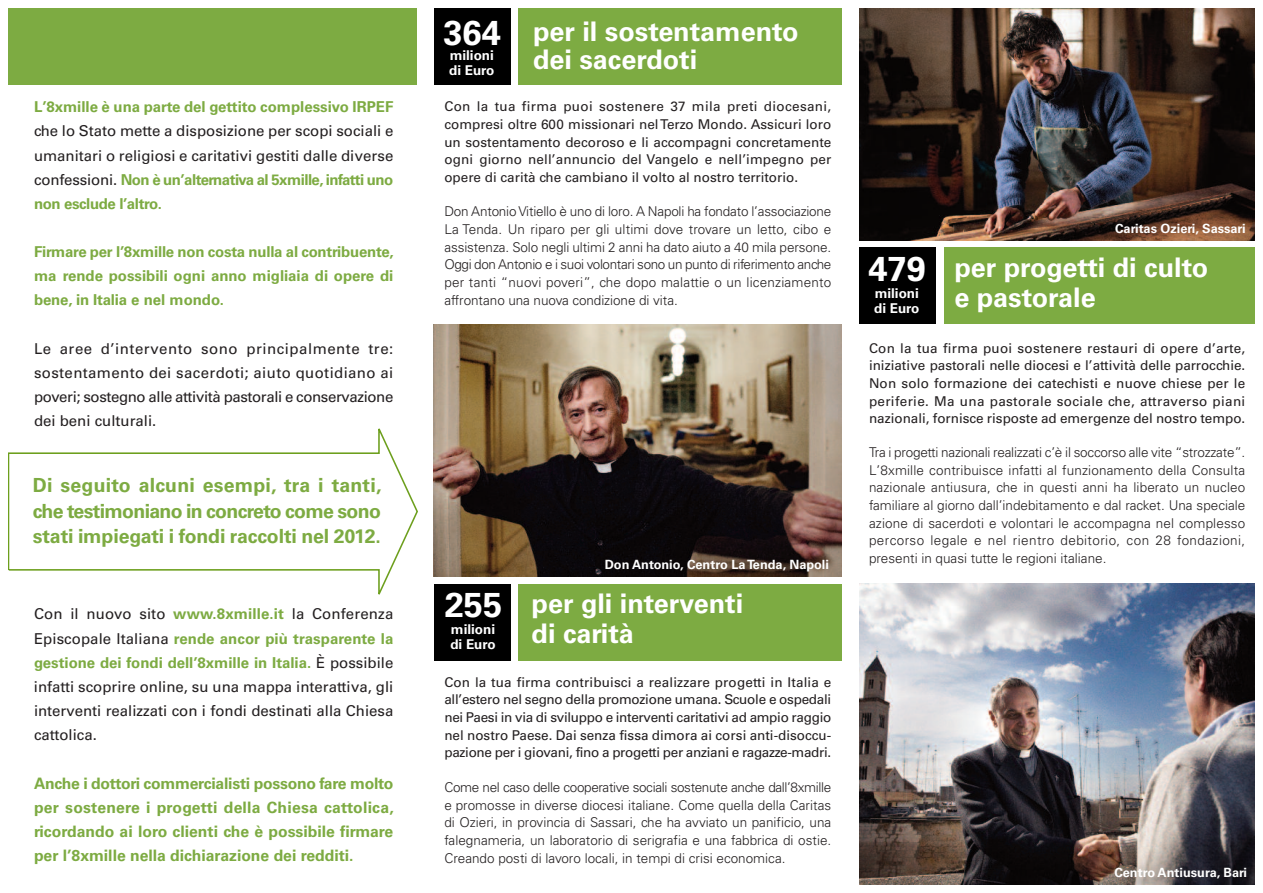
<style>
.page{position:relative;width:1263px;height:893px;background:#fff}
.page>*{position:absolute;margin:0;border:0;box-sizing:border-box;transform-origin:0 0}
.t1{font:700 34.5px "Univers";color:#fff}
.t2{font:700 27px/30px "Univers";color:#fff}
.t3{font:700 19.5px/25.5px "Univers";letter-spacing:-.005em;color:#7dab42;text-align:justify}
.t4{font:700 15.75px/24.2px "Univers";color:#7dab42;text-align:justify}
.t5{font:15px/24.2px "Univers";color:#231f20;text-align:justify}
.t6{font:700 15px/24.2px "Univers";color:#7dab42;text-align:justify}
.t7{font:300 13.5px/17.7px "Univers";color:#231f20;text-align:justify}
.t8{font:13.5px/17.7px "Univers";color:#231f20;text-align:justify}
.t9{font:700 13.5px/15px "Univers";color:#fff}
.t10{font:700 12.75px "Univers";color:#fff}
.s1{font-weight:700;color:#7dab42}
</style>
<div class="page">
<img style="left:859px;top:583px;width:395px;height:301px">
<img style="left:434px;top:325px;width:408px;height:252px">
<div style="left:9px;top:9px;width:408px;height:76px;background:#7dab42"></div>
<div style="left:519px;top:9px;width:323px;height:76px;background:#7dab42"></div>
<div style="left:434px;top:9px;width:76px;height:76px;background:#000"></div>
<div style="left:519px;top:584px;width:323px;height:77px;background:#7dab42"></div>
<div style="left:434px;top:584px;width:76px;height:77px;background:#000"></div>
<svg style="left:9px;top:428px;width:409px;height:167px"></svg>
<img style="left:859px;top:9px;width:395px;height:231px">
<div style="left:944px;top:247px;width:310px;height:77px;background:#7dab42"></div>
<div style="left:859px;top:247px;width:76px;height:77px;background:#000"></div>
<p class="t6" style="left:34px;top:96px;width:361px">L’8xmille è una parte del gettito complessivo IRPEF</p>
<p class="t5" style="left:34px;top:120px;width:361px">che lo Stato mette a disposizione per scopi sociali e umanitari o religiosi e caritativi gestiti dalle diverse confessioni. <span class="s1">Non è un’alternativa al 5xmille, infatti uno non esclude l’altro.</span></p>
<p class="t6" style="left:34px;top:241px;width:361px">Firmare per l’8xmille non costa nulla al contribuente, ma rende possibili ogni anno migliaia di opere di bene, in Italia e nel mondo.</p>
<p class="t5" style="left:34px;top:338px;width:361px">Le aree d’intervento sono principalmente tre: sostentamento dei sacerdoti; aiuto quotidiano ai poveri; sostegno alle attività pastorali e conservazione dei beni culturali.</p>
<h3 class="t3" style="left:33px;top:474px;width:350px">Di seguito alcuni esempi, tra i tanti, che testimoniano in concreto come sono stati impiegati i fondi raccolti nel 2012.</h3>
<p class="t5" style="left:34px;top:603px;width:361px">Con il nuovo sito <span class="s1">www.8xmille.it</span> la Conferenza Episcopale Italiana <span class="s1">rende ancor più trasparente la gestione dei fondi dell’8xmille in Italia.</span> È possibile infatti scoprire online, su una mappa interattiva, gli interventi realizzati con i fondi destinati alla Chiesa cattolica.</p>
<p class="t4" style="left:34px;top:772px;width:361px">Anche i dottori commercialisti possono fare molto per sostenere i progetti della Chiesa cattolica, ricordando ai loro clienti che è possibile firmare per l’8xmille nella dichiarazione dei redditi.</p>
<h1 class="t1" style="left:443px;top:20px;width:59px">364</h1>
<p class="t9" style="left:449px;top:49px;width:47px">milioni di Euro</p>
<h2 class="t2" style="left:533px;top:19px;width:267px;line-height:28.5px">per il sostentamento dei sacerdoti</h2>
<p class="t8" style="left:444px;top:99px;width:388px">Con la tua firma puoi sostenere 37 mila preti diocesani, compresi oltre 600 missionari nelTerzo Mondo. Assicuri loro un sostentamento decoroso e li accompagni concretamente ogni giorno nell’annuncio del Vangelo e nell’impegno per opere di carità che cambiano il volto al nostro territorio.</p>
<p class="t7" style="left:444px;top:204px;width:388px">Don AntonioVitiello è uno di loro. A Napoli ha fondato l’associazione La Tenda. Un riparo per gli ultimi dove trovare un letto, cibo e assistenza. Solo negli ultimi 2 anni ha dato aiuto a 40 mila persone.<br>Oggi don Antonio e i suoi volontari sono un punto di riferimento anche per tanti “nuovi poveri”, che dopo malattie o un licenziamento affrontano una nuova condizione di vita.</p>
<p class="t10" style="left:605px;top:560px;width:226px">Don Antonio, Centro LaTenda, Napoli</p>
<h1 class="t1" style="left:445px;top:592px;width:59px">255</h1>
<p class="t9" style="left:450px;top:623px;width:47px">milioni di Euro</p>
<p class="t8" style="left:444px;top:674px;width:388px">Con la tua firma contribuisci a realizzare progetti in Italia e all’estero nel segno della promozione umana. Scuole e ospedali nei Paesi in via di sviluppo e interventi caritativi ad ampio raggio nel nostro Paese. Dai senza fissa dimora ai corsi anti-disoccu&shy;pazione per i giovani, fino a progetti per anziani e ragazze-madri.</p>
<p class="t7" style="left:444px;top:779px;width:388px">Come nel caso delle cooperative sociali sostenute anche dall’8xmille e promosse in diverse diocesi italiane. Come quella della Caritas di Ozieri, in provincia di Sassari, che ha avviato un panificio, una falegnameria, un laboratorio di serigrafia e una fabbrica di ostie.<br>Creando posti di lavoro locali, in tempi di crisi economica.</p>
<h2 class="t2" style="left:532px;top:590px;width:213px">per gli interventi di carità</h2>
<h1 class="t1" style="left:868px;top:256px;width:59px">479</h1>
<p class="t9" style="left:874px;top:287px;width:47px">milioni di Euro</p>
<p class="t10" style="left:1115px;top:224px;width:132px">Caritas Ozieri, Sassari</p>
<h2 class="t2" style="left:954px;top:255px;width:255px">per progetti di culto e pastorale</h2>
<p class="t8" style="left:869px;top:341px;width:378px">Con la tua firma puoi sostenere restauri di opere d’arte, iniziative pastorali nelle diocesi e l’attività delle parrocchie.<br>Non solo formazione dei catechisti e nuove chiese per le periferie. Ma una pastorale sociale che, attraverso piani nazionali, fornisce risposte ad emergenze del nostro tempo.</p>
<p class="t7" style="left:869px;top:445px;width:378px">Tra i progetti nazionali realizzati c’è il soccorso alle vite “strozzate”.<br>L’8xmille contribuisce infatti al funzionamento della Consulta nazionale antiusura, che in questi anni ha liberato un nucleo familiare al giorno dall’indebitamento e dal racket. Una speciale azione di sacerdoti e volontari le accompagna nel complesso percorso legale e nel rientro debitorio, con 28 fondazioni, presenti in quasi tutte le regioni italiane.</p>
<p class="t10" style="left:1114px;top:868px;width:134px">Centro Antiusura, Bari</p>
</div>
